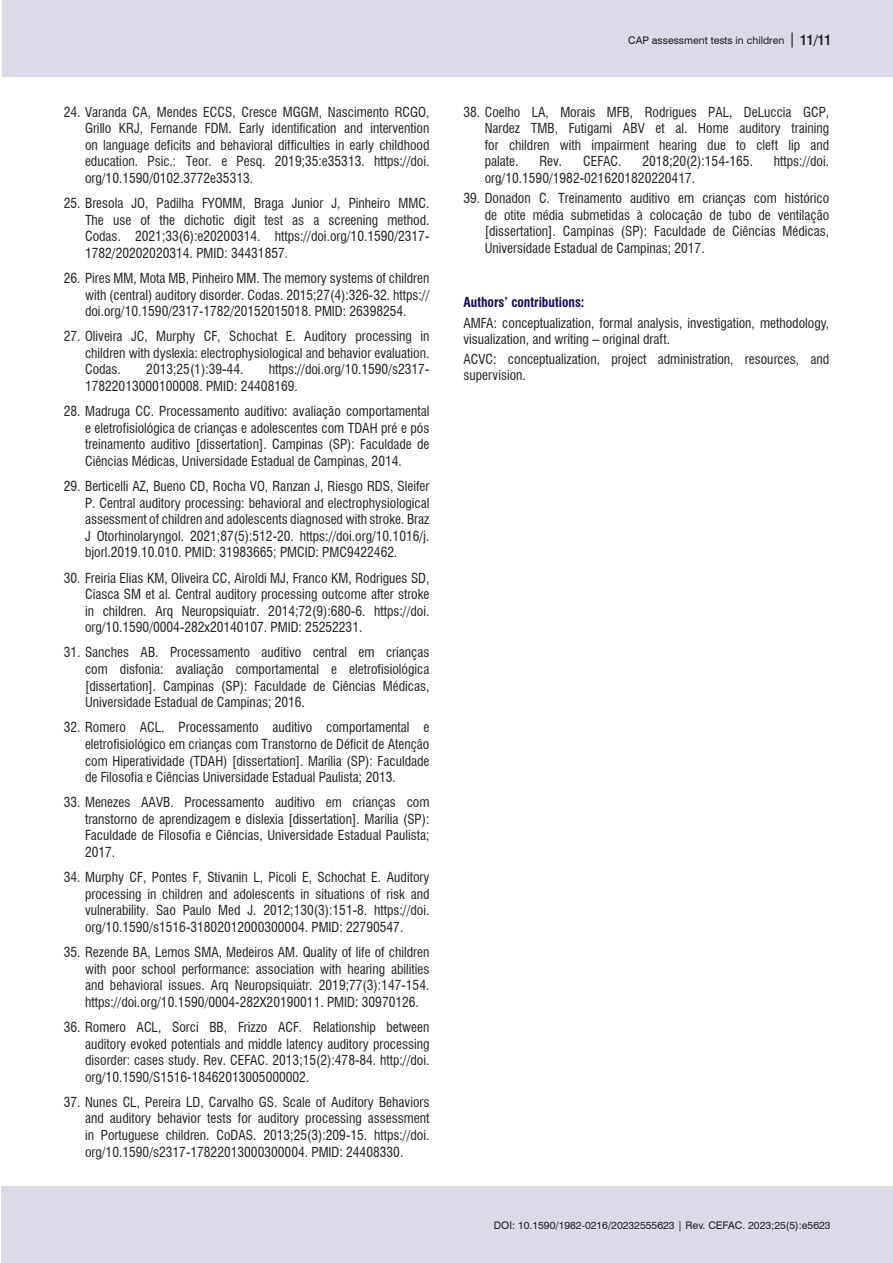
<style>
.page{position:relative;width:893px;height:1263px;background:#fff}
.page>*{position:absolute;margin:0;border:0;box-sizing:border-box;transform-origin:0 0}
.Contibuição_autor{font:condensed 13.5px/16.6px "Swiss 721 BT";color:#231f20;text-align:justify}
.Contibuição_autor_titulo{font:700 condensed 13.5px "Swiss 721 BT";color:#18085f}
.t1{font:10.5px "Swiss 721 BT";color:#231f20}
.s1{font-size:15px}
.s2{font-weight:700;font-stretch:condensed;font-size:13.5px}
</style>
<div class="page">
<div style="left:1px;top:1186px;width:892px;height:77px;background:#dcdae7"></div>
<div style="left:2px;top:0;width:891px;height:77px;background:#dcdae7"></div>
<p class="Contibuição_autor" style="left:85px;top:103px;width:346px;text-indent:-21px">24. Varanda CA, Mendes ECCS, Cresce MGGM, Nascimento RCGO, Grillo KRJ, Fernande FDM. Early identification and intervention on language deficits and behavioral difficulties in early childhood education. Psic.: Teor. e Pesq. 2019;35:e35313. https://doi. org/10.1590/0102.3772e35313.</p>
<p class="Contibuição_autor" style="left:85px;top:195px;width:346px;text-indent:-21px">25. Bresola JO, Padilha FYOMM, Braga Junior J, Pinheiro MMC.<br>The use of the dichotic digit test as a screening method.<br>Codas. 2021;33(6):e20200314. https://doi.org/10.1590/2317- 1782/20202020314. PMID: 34431857.</p>
<p class="Contibuição_autor" style="left:85px;top:270px;width:346px;text-indent:-21px">26. Pires MM, Mota MB, Pinheiro MM. The memory systems of children with (central) auditory disorder. Codas. 2015;27(4):326-32. https:// doi.org/10.1590/2317-1782/20152015018. PMID: 26398254.</p>
<p class="Contibuição_autor" style="left:85px;top:328px;width:346px;text-indent:-21px">27. Oliveira JC, Murphy CF, Schochat E. Auditory processing in children with dyslexia: electrophysiological and behavior evaluation.<br>Codas.</p>
<p class="Contibuição_autor" style="left:85px;top:361px;width:346px;text-indent:184px">https://doi.org/10.1590/s2317-<br>17822013000100008. PMID: 24408169.</p>
<p class="Contibuição_autor" style="left:85px;top:403px;width:346px;text-indent:-21px">28. Madruga CC. Processamento auditivo: avaliação comportamental e eletrofisiológica de crianças e adolescentes com TDAH pré e pós treinamento auditivo [dissertation]. Campinas (SP): Faculdade de Ciências Médicas, Universidade Estadual de Campinas, 2014.</p>
<p class="Contibuição_autor" style="left:85px;top:478px;width:346px;text-indent:-21px">29. Berticelli AZ, Bueno CD, Rocha VO, Ranzan J, Riesgo RDS, Sleifer P. Central auditory processing: behavioral and electrophysiological assessment of children and adolescents diagnosed with stroke. Braz J Otorhinolaryngol. 2021;87(5):512-20. https://doi.org/10.1016/j. bjorl.2019.10.010. PMID: 31983665; PMCID: PMC9422462.</p>
<p class="Contibuição_autor" style="left:85px;top:569px;width:346px;text-indent:-21px">30. Freiria Elias KM, Oliveira CC, Airoldi MJ, Franco KM, Rodrigues SD, Ciasca SM et al. Central auditory processing outcome after stroke in children. Arq Neuropsiquiatr. 2014;72(9):680-6. https://doi. org/10.1590/0004-282x20140107. PMID: 25252231.</p>
<p class="Contibuição_autor" style="left:85px;top:644px;width:346px;text-indent:-21px">31. Sanches AB. Processamento auditivo central em crianças com disfonia: avaliação comportamental e eletrofisiológica [dissertation]. Campinas (SP): Faculdade de Ciências Médicas, Universidade Estadual de Campinas; 2016.</p>
<p class="Contibuição_autor" style="left:85px;top:719px;width:346px;text-indent:-21px">32. Romero ACL. Processamento auditivo comportamental e eletrofisiológico em crianças com Transtorno de Déficit de Atenção com Hiperatividade (TDAH) [dissertation]. Marília (SP): Faculdade de Filosofia e Ciências Universidade Estadual Paulista; 2013.</p>
<p class="Contibuição_autor" style="left:85px;top:794px;width:346px;text-indent:-21px">33. Menezes AAVB. Processamento auditivo em crianças com transtorno de aprendizagem e dislexia [dissertation]. Marília (SP):<br>Faculdade de Filosofia e Ciências, Universidade Estadual Paulista; 2017.</p>
<p class="Contibuição_autor" style="left:85px;top:869px;width:346px;text-indent:-21px">34. Murphy CF, Pontes F, Stivanin L, Picoli E, Schochat E. Auditory processing in children and adolescents in situations of risk and vulnerability. Sao Paulo Med J. 2012;130(3):151-8. https://doi. org/10.1590/s1516-31802012000300004. PMID: 22790547.</p>
<p class="Contibuição_autor" style="left:85px;top:944px;width:346px;text-indent:-21px">35. Rezende BA, Lemos SMA, Medeiros AM. Quality of life of children with poor school performance: association with hearing abilities and behavioral issues. Arq Neuropsiquiatr. 2019;77(3):147-154. https://doi.org/10.1590/0004-282X20190011. PMID: 30970126.</p>
<p class="Contibuição_autor" style="left:85px;top:1019px;width:346px;text-indent:-21px">36. Romero ACL, Sorci BB, Frizzo ACF. Relationship between auditory evoked potentials and middle latency auditory processing disorder: cases study. Rev. CEFAC. 2013;15(2):478-84. http://doi. org/10.1590/S1516-18462013005000002.</p>
<p class="Contibuição_autor" style="left:85px;top:1094px;width:346px;text-indent:-21px">37. Nunes CL, Pereira LD, Carvalho GS. Scale of Auditory Behaviors and auditory behavior tests for auditory processing assessment in Portuguese children. CoDAS. 2013;25(3):209-15. https://doi. org/10.1590/s2317-17822013000300004. PMID: 24408330.</p>
<p class="Contibuição_autor" style="left:146px;top:361px;width:99px">2013;25(1):39-44.</p>
<p class="t1" style="left:628px;top:33px;width:205px">CAP assessment tests in children <span class="s1">|</span> <span class="s2">11/11</span></p>
<p class="Contibuição_autor" style="left:485px;top:103px;width:346px;text-indent:-21px">38. Coelho LA, Morais MFB, Rodrigues PAL, DeLuccia GCP, Nardez TMB, Futigami ABV et al. Home auditory training for children with impairment hearing due to cleft lip and palate.</p>
<p class="Contibuição_autor" style="left:539px;top:153px;width:24px">Rev.</p>
<p class="Contibuição_autor" style="left:583px;top:153px;width:40px">CEFAC.</p>
<p class="Contibuição_autor" style="left:642px;top:153px;width:112px">2018;20(2):154-165.</p>
<p class="Contibuição_autor" style="left:774px;top:153px;width:57px">https://doi.</p>
<p class="Contibuição_autor" style="left:485px;top:169px;width:212px">org/10.1590/1982-0216201820220417.</p>
<p class="Contibuição_autor" style="left:485px;top:190px;width:346px;text-indent:-21px">39. Donadon C. Treinamento auditivo em crianças com histórico de otite média submetidas à colocação de tubo de ventilação [dissertation]. Campinas (SP): Faculdade de Ciências Médicas, Universidade Estadual de Campinas; 2017.</p>
<p class="Contibuição_autor_titulo" style="left:463px;top:294px;width:123px">Authors’ contributions:</p>
<p class="Contibuição_autor" style="left:463px;top:314px;width:367px;line-height:16.2px">AMFA: conceptualization, formal analysis, investigation, methodology, visualization, and writing – original draft.</p>
<p class="Contibuição_autor" style="left:463px;top:351px;width:367px;line-height:16.2px">ACVC: conceptualization, project administration, resources, and supervision.</p>
<p class="t1" style="left:494px;top:1218px;width:338px">DOI: 10.1590/1982-0216/20232555623 | Rev. CEFAC. 2023;25(5):e5623</p>
</div>
